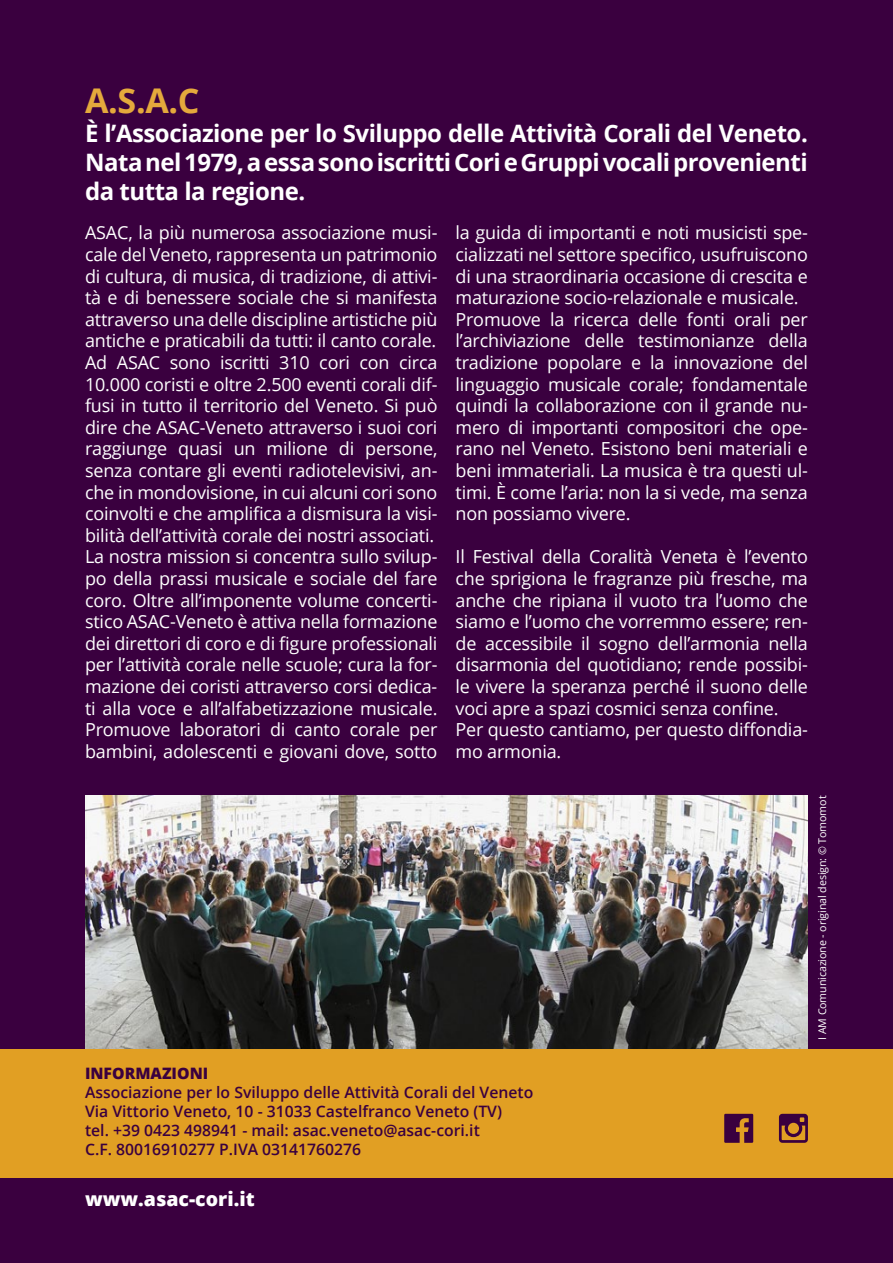
<style>
.page{position:relative;width:893px;height:1263px;background:#3a003f}
.page>*{position:absolute;margin:0;border:0;box-sizing:border-box;transform-origin:0 0}
.t1{font:700 34.05px "Open Sans";color:#e4a93c}
.t2{font:700 24px/28.8px "Open Sans";letter-spacing:-.02em;color:#fff;text-align:justify}
.t3{font:800 19.5px "Open Sans";color:#fff}
.t4{font:18px/21.6px "Open Sans";letter-spacing:-.01em;color:#fff}
.t5{font:600 15.75px/18.9px "Open Sans";color:#3a003f}
.t6{font:800 15.75px "Open Sans";color:#3a003f}
.t7{font:10.65px "Open Sans";letter-spacing:-.01em;color:#fff}
</style>
<div class="page">
<img style="left:85px;top:796px;width:723px;height:254px">
<div style="left:0;top:1050px;width:893px;height:128px;background:#e19f23"></div>
<svg style="left:724px;top:1114px;width:29px;height:29px"></svg>
<svg style="left:779px;top:1114px;width:29px;height:29px"></svg>
<h1 class="t1" style="left:85px;top:77px;width:116px">A.S.A.C</h1>
<h2 class="t2" style="left:85px;top:118px;width:724px">È l’Associazione per lo Sviluppo delle Attività Corali del Veneto.<br>Nata nel 1979, a essa sono iscritti Cori e Gruppi vocali provenienti da tutta la regione.</h2>
<p class="t4" style="left:85px;top:222px;width:354px">ASAC, la più numerosa associazione musi&shy;cale del Veneto, rappresenta un patrimonio di cultura, di musica, di tradizione, di attivi&shy;tà e di benessere sociale che si manifesta attraverso una delle discipline artistiche più antiche e praticabili da tutti: il canto corale.<br>Ad ASAC sono iscritti 310 cori con circa 10.000 coristi e oltre 2.500 eventi corali dif&shy;fusi in tutto il territorio del Veneto. Si può dire che ASAC-Veneto attraverso i suoi cori raggiunge quasi un milione di persone, senza contare gli eventi radiotelevisivi, an&shy;che in mondovisione, in cui alcuni cori sono coinvolti e che amplifica a dismisura la visi&shy;bilità dell’attività corale dei nostri associati.<br>La nostra mission si concentra sullo svilup&shy;po della prassi musicale e sociale del fare coro. Oltre all’imponente volume concerti&shy;stico ASAC-Veneto è attiva nella formazione dei direttori di coro e di figure professionali per l’attività corale nelle scuole; cura la for&shy;mazione dei coristi attraverso corsi dedica&shy;ti alla voce e all’alfabetizzazione musicale.<br>Promuove laboratori di canto corale per bambini, adolescenti e giovani dove, sotto</p>
<p class="t4" style="left:455px;top:222px;width:354px">la guida di importanti e noti musicisti spe&shy;cializzati nel settore specifico, usufruiscono di una straordinaria occasione di crescita e maturazione socio-relazionale e musicale.<br>Promuove la ricerca delle fonti orali per l’archiviazione delle testimonianze della tradizione popolare e la innovazione del linguaggio musicale corale; fondamentale quindi la collaborazione con il grande nu&shy;mero di importanti compositori che ope&shy;rano nel Veneto. Esistono beni materiali e beni immateriali. La musica è tra questi ul&shy;timi. È come l’aria: non la si vede, ma senza non possiamo vivere.</p>
<p class="t4" style="left:455px;top:546px;width:354px">Il Festival della Coralità Veneta è l’evento che sprigiona le fragranze più fresche, ma anche che ripiana il vuoto tra l’uomo che siamo e l’uomo che vorremmo essere; ren&shy;de accessibile il sogno dell’armonia nella disarmonia del quotidiano; rende possibi&shy;le vivere la speranza perché il suono delle voci apre a spazi cosmici senza confine.<br>Per questo cantiamo, per questo diffondia&shy;mo armonia.</p>
<p class="t6" style="left:85px;top:1062px;width:125px">INFORMAZIONI</p>
<p class="t5" style="left:85px;top:1083px;width:450px">Associazione per lo Sviluppo delle Attività Corali del Veneto Via Vittorio Veneto, 10 - 31033 Castelfranco Veneto (TV)<br>tel. +39 0423 498941 - mail: asac.veneto@asac-cori.it<br>C.F. 80016910277 P.IVA 03141760276</p>
<p class="t3" style="left:85px;top:1184px;width:171px">www.asac-cori.it</p>
<p class="t7" style="left:815px;top:1040px;width:246px;rotate:-90deg">I AM Comunicazione - original design: © Tomomot</p>
</div>
